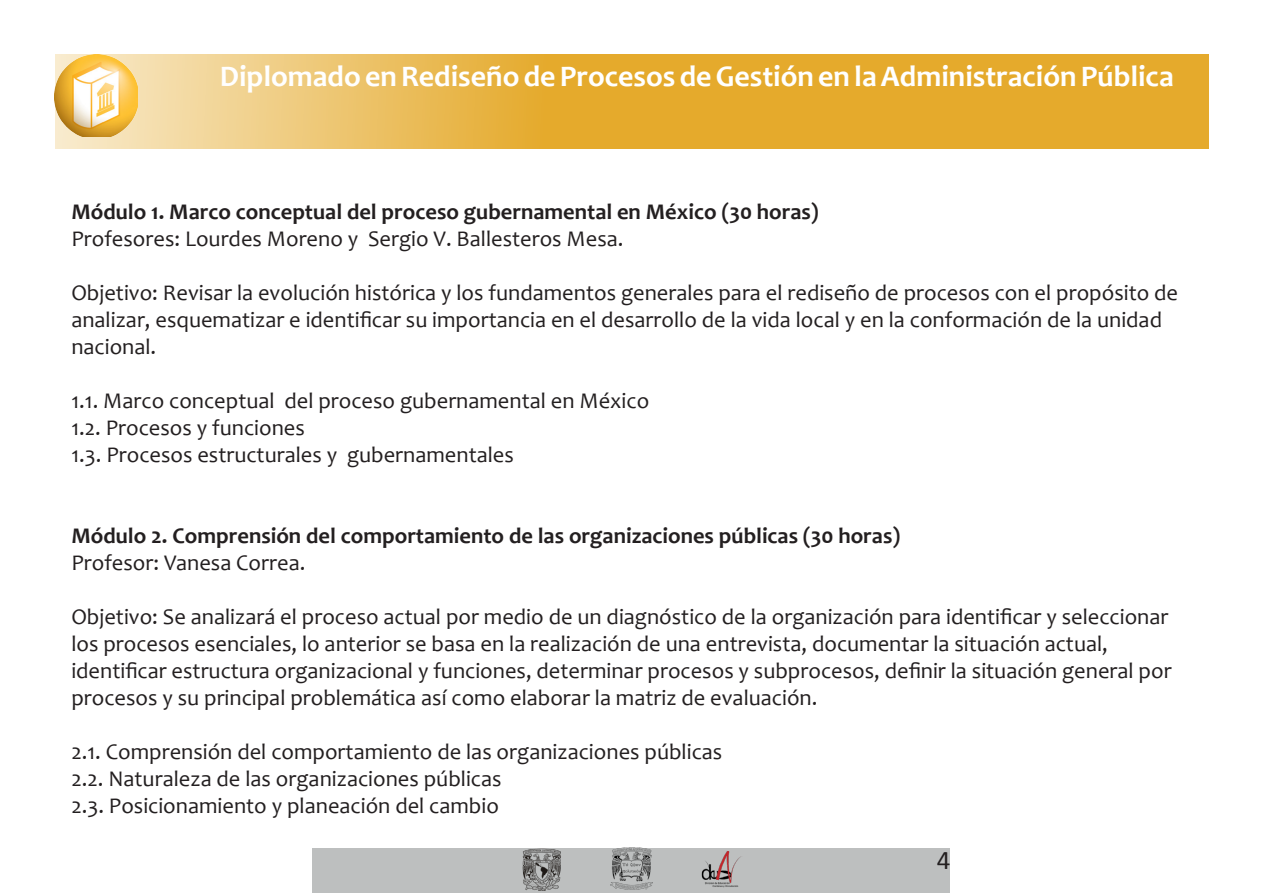
<style>
.page{position:relative;width:1263px;height:893px;background:#fff}
.page>*{position:absolute;margin:0;border:0;box-sizing:border-box;transform-origin:0 0}
.t1{font:700 30px "Candara";color:#fff}
.t2{font:27px "Calibri";color:#231f20}
.t3{font:22.5px/27px "Candara";color:#231f20}
.t4{font:700 22.5px "Candara";color:#231f20}
</style>
<div class="page">
<div style="left:313px;top:848px;width:637px;height:45px;background:#bdbfbf"></div>
<img style="left:701px;top:851px;width:40px;height:37px">
<img style="left:522px;top:848px;width:39px;height:43px">
<img style="left:610px;top:847px;width:43px;height:43px">
<svg style="left:55px;top:55px;width:1153px;height:94px;fill:#e5aa2c"></svg>
<img style="left:54px;top:55px;width:83px;height:82px">
<p class="t1" style="left:220px;top:57px;width:955px">Diplomado en Rediseño de Procesos de Gestión en la Administración Pública</p>
<p class="t4" style="left:71px;top:197px;width:749px">Módulo 1. Marco conceptual del proceso gubernamental en México (30 horas)</p>
<p class="t3" style="left:71px;top:225px;width:554px">Profesores: Lourdes Moreno y Sergio V. Ballesteros Mesa.</p>
<p class="t3" style="left:71px;top:279px;width:1108px">Objetivo: Revisar la evolución histórica y los fundamentos generales para el rediseño de procesos con el propósito de analizar, esquematizar e identificar su importancia en el desarrollo de la vida local y en la conformación de la unidad nacional.</p>
<p class="t3" style="left:71px;top:387px;width:579px">1.1. Marco conceptual del proceso gubernamental en México</p>
<p class="t3" style="left:71px;top:414px;width:235px">1.2. Procesos y funciones</p>
<p class="t3" style="left:71px;top:441px;width:444px">1.3. Procesos estructurales y gubernamentales</p>
<p class="t4" style="left:71px;top:521px;width:830px">Módulo 2. Comprensión del comportamiento de las organizaciones públicas (30 horas)</p>
<p class="t3" style="left:71px;top:549px;width:236px">Profesor: Vanesa Correa.</p>
<p class="t3" style="left:71px;top:603px;width:1102px">Objetivo: Se analizará el proceso actual por medio de un diagnóstico de la organización para identificar y seleccionar los procesos esenciales, lo anterior se basa en la realización de una entrevista, documentar la situación actual, identificar estructura organizacional y funciones, determinar procesos y subprocesos, definir la situación general por procesos y su principal problemática así como elaborar la matriz de evaluación.</p>
<p class="t3" style="left:71px;top:738px;width:652px">2.1. Comprensión del comportamiento de las organizaciones públicas</p>
<p class="t3" style="left:71px;top:765px;width:432px">2.2. Naturaleza de las organizaciones públicas</p>
<p class="t3" style="left:71px;top:792px;width:429px">2.3. Posicionamiento y planeación del cambio</p>
<p class="t2" style="left:937px;top:842px;width:15px">4</p>
</div>
